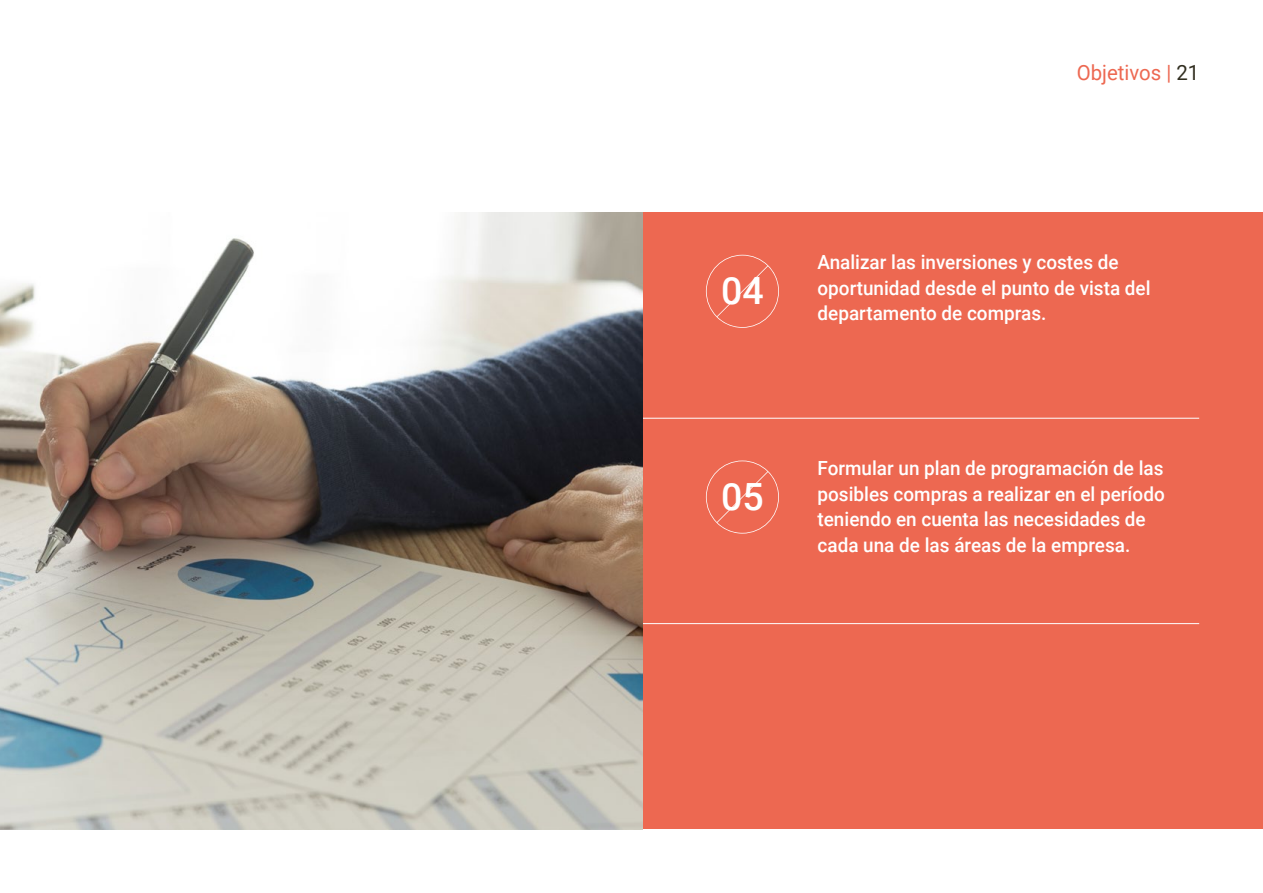
<style>
.page{position:relative;width:1263px;height:893px;background:#fff}
.page>*{position:absolute;margin:0;border:0;box-sizing:border-box;transform-origin:0 0}
.t1{font:500 37.5px "Roboto";color:#fff}
.t2{font:21px "Roboto";color:#ed6851}
.t3{font:500 19.5px/25.5px "Roboto";color:#fff}
.s1{color:#312e20}
</style>
<div class="page">
<div style="left:642px;top:213px;width:621px;height:616px;background:#ed6851"></div>
<svg style="left:706px;top:461px;width:73px;height:73px"></svg>
<svg style="left:706px;top:255px;width:73px;height:73px"></svg>
<hr style="left:0;top:418px;width:1199px;height:1px;background:#fff">
<hr style="left:0;top:623px;width:1199px;height:1px;background:#fff">
<img style="left:0;top:213px;width:642px;height:616px">
<p class="t2" style="left:1077px;top:57px;width:124px">Objetivos | <span class="s1">21</span></p>
<h1 class="t1" style="left:721px;top:264px;width:44px">04</h1>
<h1 class="t1" style="left:721px;top:470px;width:44px">05</h1>
<p class="t3" style="left:817px;top:249px;width:335px">Analizar las inversiones y costes de oportunidad desde el punto de vista del departamento de compras.</p>
<p class="t3" style="left:817px;top:455px;width:349px">Formular un plan de programación de las posibles compras a realizar en el período teniendo en cuenta las necesidades de cada una de las áreas de la empresa.</p>
</div>
